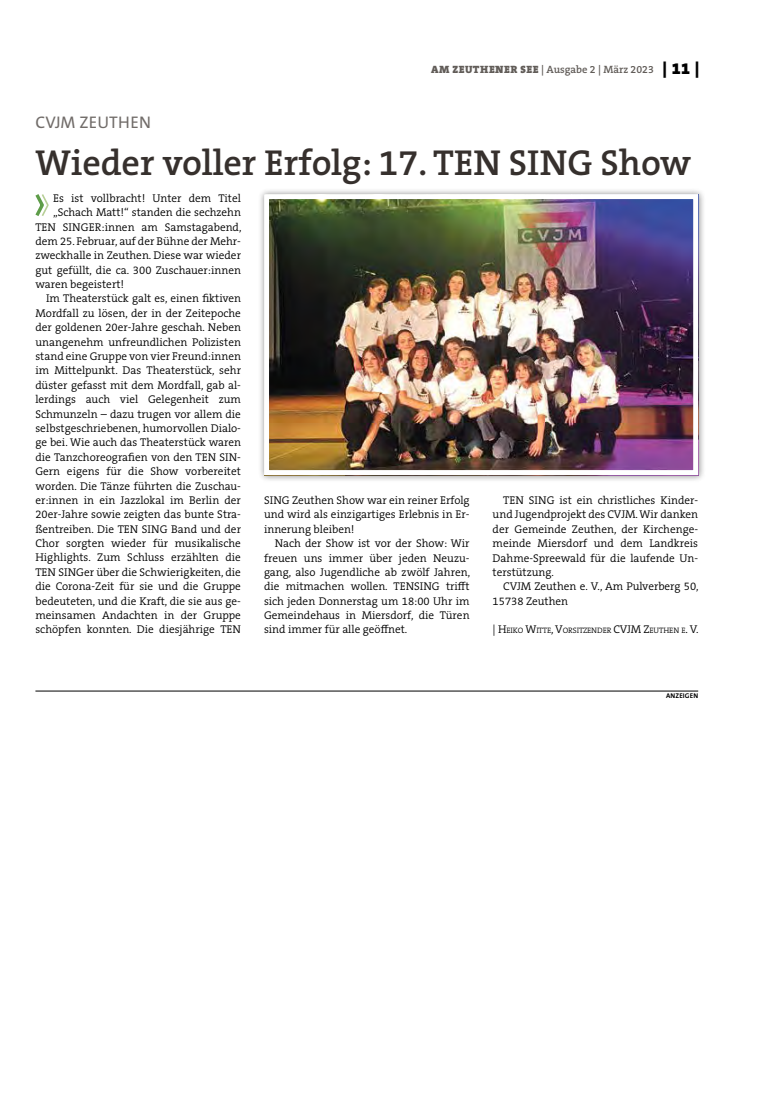
<style>
.page{position:relative;width:762px;height:1117px;background:#fff}
.page>*{position:absolute;margin:0;border:0;box-sizing:border-box;transform-origin:0 0}
.t1{font:600 36.25px "The Serif B W6";color:#36302d}
.t2{font:16.88px "The Sans B W5 Plain";letter-spacing:.015em;color:#716c69}
.t3{font:300 11.25px/14.4px "The Serif B W4";color:#000;text-align:justify}
.t4{font:600 10.62px "The Serif B W6";color:#615c58}
.t5{font:300 7.88px "The Serif B W4";letter-spacing:-.015em;color:#000}
.t6{font:700 6.88px "The Sans B W7";letter-spacing:.025em;color:#000}
.s1{font-family:"The Serif B W9";font-weight:900}
.s2{font-family:"The Serif B W9";font-weight:900;font-size:16.25px;color:#000}
.s3{font-size:11.25px}
</style>
<div class="page">
<svg style="left:35px;top:194px;width:14px;height:22px"></svg>
<div style="left:258px;top:188px;width:448px;height:295px;background:#000;opacity:.45"></div>
<img style="left:270px;top:200px;width:422px;height:269px">
<div style="left:264px;top:194px;width:434px;height:281px;border:5px solid #fff"></div>
<hr style="left:35px;top:690px;width:663px;height:1px;background:#000">
<p class="t4" style="left:431px;top:63px;width:270px"><span class="s1">AM ZEUTHENER SEE</span> | Ausgabe 2 | März 2023 <span class="s2">| 11 |</span></p>
<h2 class="t2" style="left:36px;top:111px;width:117px">CVJM ZEUTH EN</h2>
<h1 class="t1" style="left:35px;top:139px;width:657px">Wieder voller Erfolg: 17. TEN SING Show</h1>
<p class="t3" style="left:53px;top:191px;width:189px">Es ist vollbracht! Unter dem Titel</p>
<p class="t3" style="left:53px;top:205px;width:189px">„Schach Matt!“ standen die sechzehn</p>
<p class="t3" style="left:35px;top:219px;width:208px">TEN SINGER:innen am Samstagabend,</p>
<p class="t3" style="left:35px;top:234px;width:207px">dem 25. Februar, auf der Bühne der Mehr-</p>
<p class="t3" style="left:35px;top:248px;width:207px">zweckhalle in Zeuthen. Diese war wieder</p>
<p class="t3" style="left:35px;top:263px;width:207px">gut gefüllt, die ca. 300 Zuschauer:innen</p>
<p class="t3" style="left:35px;top:277px;width:90px">waren begeistert!</p>
<p class="t3" style="left:46px;top:291px;width:196px">Im Theaterstück galt es, einen fiktiven</p>
<p class="t3" style="left:35px;top:306px;width:207px">Mordfall zu lösen, der in der Zeitepoche</p>
<p class="t3" style="left:35px;top:320px;width:207px">der goldenen 20er-Jahre geschah. Neben</p>
<p class="t3" style="left:35px;top:334px;width:207px">unangenehm unfreundlichen Polizisten</p>
<p class="t3" style="left:35px;top:349px;width:207px">stand eine Gruppe von vier Freund:innen</p>
<p class="t3" style="left:35px;top:363px;width:207px">im Mittelpunkt. Das Theaterstück, sehr</p>
<p class="t3" style="left:35px;top:378px;width:207px">düster gefasst mit dem Mordfall, gab al-</p>
<p class="t3" style="left:35px;top:392px;width:207px">lerdings auch viel Gelegenheit zum</p>
<p class="t3" style="left:35px;top:406px;width:207px">Schmunzeln – dazu trugen vor allem die</p>
<p class="t3" style="left:35px;top:421px;width:207px">selbstgeschriebenen, humorvollen Dialo-</p>
<p class="t3" style="left:35px;top:435px;width:207px">ge bei. Wie auch das Theaterstück waren</p>
<p class="t3" style="left:35px;top:449px;width:207px">die Tanzchoreografien von den TEN SIN-</p>
<p class="t3" style="left:35px;top:464px;width:207px">Gern eigens für die Show vorbereitet</p>
<p class="t3" style="left:35px;top:478px;width:207px">worden. Die Tänze führten die Zuschau-</p>
<p class="t3" style="left:35px;top:493px;width:207px">er:innen in ein Jazzlokal im Berlin der</p>
<p class="t3" style="left:35px;top:507px;width:207px">20er-Jahre sowie zeigten das bunte Stra-</p>
<p class="t3" style="left:35px;top:521px;width:207px">ßentreiben. Die TEN SING Band und der</p>
<p class="t3" style="left:35px;top:536px;width:207px">Chor sorgten wieder für musikalische</p>
<p class="t3" style="left:35px;top:550px;width:207px">Highlights. Zum Schluss erzählten die</p>
<p class="t3" style="left:35px;top:564px;width:207px">TEN SINGer über die Schwierigkeiten, die</p>
<p class="t3" style="left:35px;top:579px;width:207px">die Corona-Zeit für sie und die Gruppe</p>
<p class="t3" style="left:35px;top:593px;width:207px">bedeuteten, und die Kraft, die sie aus ge-</p>
<p class="t3" style="left:35px;top:608px;width:207px">meinsamen Andachten in der Gruppe</p>
<p class="t3" style="left:35px;top:622px;width:207px">schöpfen konnten. Die diesjährige TEN</p>
<p class="t3" style="left:264px;top:493px;width:207px">SING Zeuthen Show war ein reiner Erfolg und wird als einzigartiges Erlebnis in Er&shy;innerung bleiben!</p>
<p class="t3" style="left:264px;top:536px;width:208px;text-indent:11px">Nach der Show ist vor der Show: Wir freuen uns immer über jeden Neuzu&shy;gang, also Jugendliche ab zwölf Jahren, die mitmachen wollen. TENSING trifft sich jeden Donnerstag um 18:00 Uhr im Gemeindehaus in Miersdorf, die Türen sind immer für alle geöffnet.</p>
<p class="t3" style="left:493px;top:493px;width:207px;text-indent:11px">TEN SING ist ein christliches Kinder&shy;und Jugendprojekt des CVJM. Wir danken der Gemeinde Zeuthen, der Kirchenge&shy;meinde Miersdorf und dem Landkreis Dahme-Spreewald für die laufende Un&shy;terstützung.</p>
<p class="t3" style="left:493px;top:579px;width:207px;text-indent:11px">CVJM Zeuthen e. V., Am Pulverberg 50,<br>15738 Zeuthen</p>
<p class="t5" style="left:493px;top:625px;width:136px"><span class="s3">| H</span>EIKO <span class="s3">W</span>ITTE<span class="s3">, V</span>ORSITZENDER <span class="s3">CVJM</span></p>
<p class="t5" style="left:643px;top:625px;width:57px"><span class="s3">Z</span>EUTHEN E<span class="s3">. V.</span></p>
<p class="t6" style="left:666px;top:691px;width:33px">ANZEIGEN</p>
</div>
